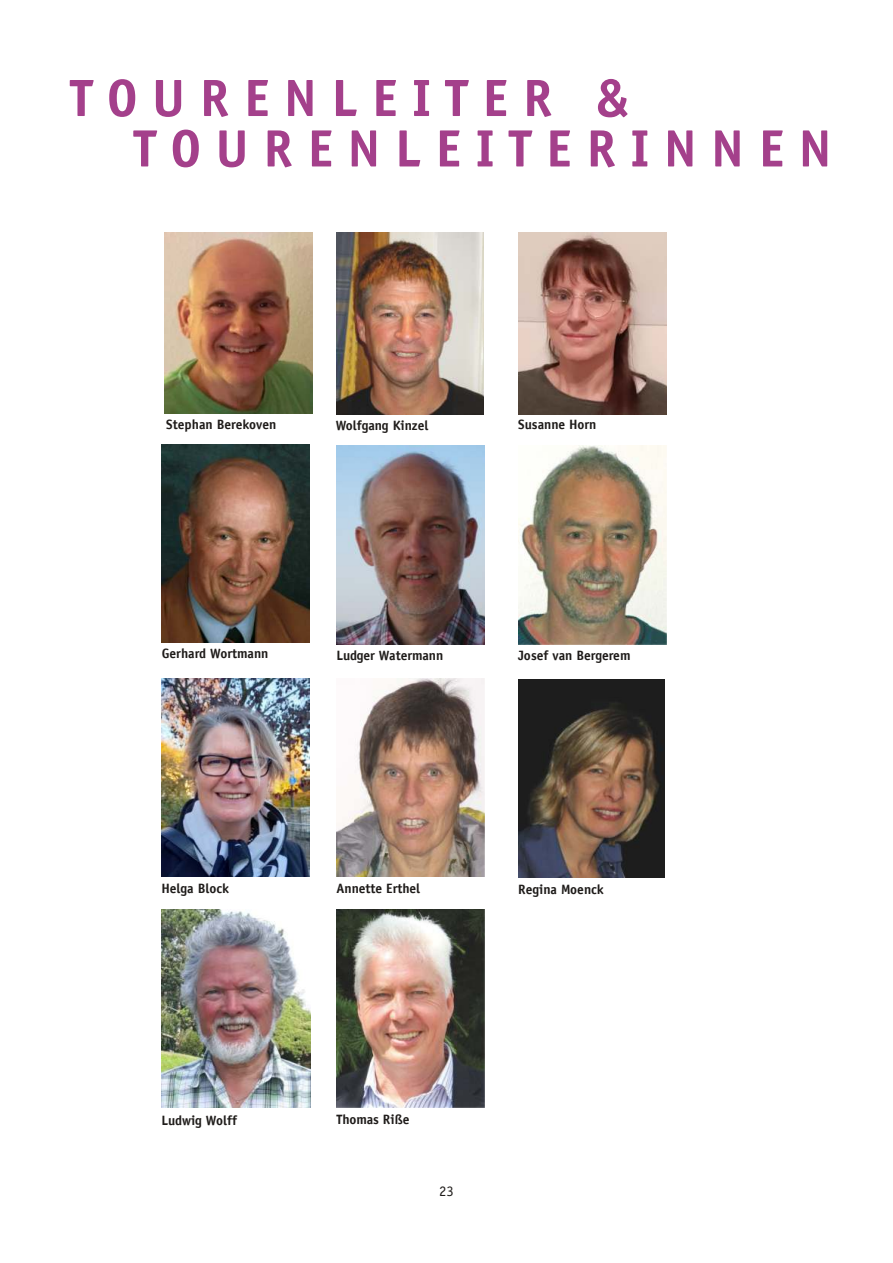
<style>
.page{position:relative;width:893px;height:1263px;background:#fff}
.page>*{position:absolute;margin:0;border:0;box-sizing:border-box;transform-origin:0 0}
.t1{font:700 54px "Officina Sans";letter-spacing:.28em;color:#a4408b}
.t2{font:15px "Officina Sans";color:#1f1c1a}
.t3{font:700 13.5px "Officina Sans LT";color:#1f1c1a}
</style>
<div class="page">
<img style="left:162px;top:910px;width:148px;height:198px">
<img style="left:336px;top:909px;width:148px;height:199px">
<img style="left:336px;top:678px;width:148px;height:198px">
<img style="left:518px;top:446px;width:148px;height:199px">
<img style="left:162px;top:678px;width:147px;height:199px">
<img style="left:162px;top:445px;width:148px;height:197px">
<img style="left:165px;top:232px;width:147px;height:181px">
<img style="left:518px;top:679px;width:146px;height:198px">
<img style="left:337px;top:446px;width:148px;height:199px">
<img style="left:336px;top:232px;width:148px;height:182px">
<img style="left:519px;top:232px;width:148px;height:182px">
<h1 class="t1" style="left:71px;top:69px;width:559px">TOURENLEITER &amp;</h1>
<h1 class="t1" style="left:134px;top:120px;width:698px">TOURENLEITERINNEN</h1>
<p class="t3" style="left:166px;top:416px;width:112px">Stephan Berekoven</p>
<p class="t3" style="left:336px;top:417px;width:94px">Wolfgang Kinzel</p>
<p class="t3" style="left:518px;top:416px;width:80px">Susanne Horn</p>
<p class="t3" style="left:162px;top:645px;width:108px">Gerhard Wortmann</p>
<p class="t3" style="left:336px;top:647px;width:109px">Ludger Watermann</p>
<p class="t3" style="left:518px;top:647px;width:114px">Josef van Bergerem</p>
<p class="t3" style="left:162px;top:880px;width:69px">Helga Block</p>
<p class="t3" style="left:336px;top:880px;width:85px">Annette Erthel</p>
<p class="t3" style="left:518px;top:880px;width:87px">Regina Moenck</p>
<p class="t3" style="left:162px;top:1111px;width:77px">Ludwig Wolff</p>
<p class="t3" style="left:336px;top:1111px;width:75px">Thomas Riße</p>
<p class="t2" style="left:439px;top:1183px;width:16px">23</p>
</div>
